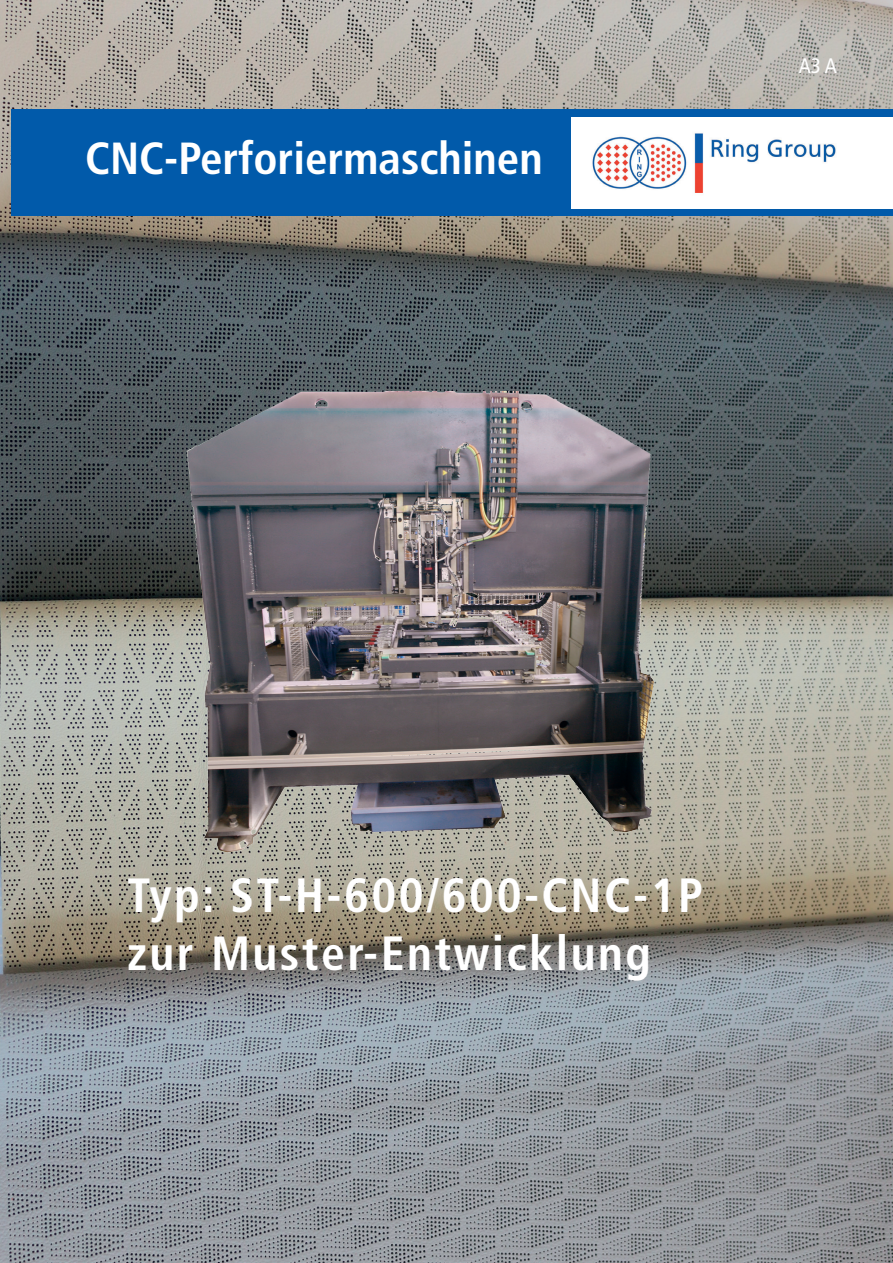
<style>
.page{position:relative;width:893px;height:1263px;background:#fff}
.page>*{position:absolute;margin:0;border:0;box-sizing:border-box;transform-origin:0 0}
.t1{font:700 condensed 48px/57.6px "Frutiger LT Std";letter-spacing:.05em;color:#fff}
.t2{font:700 condensed 45px "Frutiger LT Std";color:#fff}
.t3{font:condensed 21px "Frutiger LT Std";color:#fff}
</style>
<div class="page">
<img style="left:0;top:0;width:893px;height:1263px">
<div style="left:11px;top:110px;width:882px;height:106px;background:#015aaa"></div>
<img style="left:572px;top:117px;width:321px;height:91px">
<img style="left:119px;top:391px;width:709px;height:498px">
<p class="t2" style="left:85px;top:132px;width:459px">CNC-Perforiermaschinen</p>
<p class="t3" style="left:799px;top:54px;width:40px">A3 A</p>
<p class="t1" style="left:128px;top:867px;width:577px">Typ: ST-H-600/600-CNC-1P zur Muster-Entwicklung</p>
</div>
